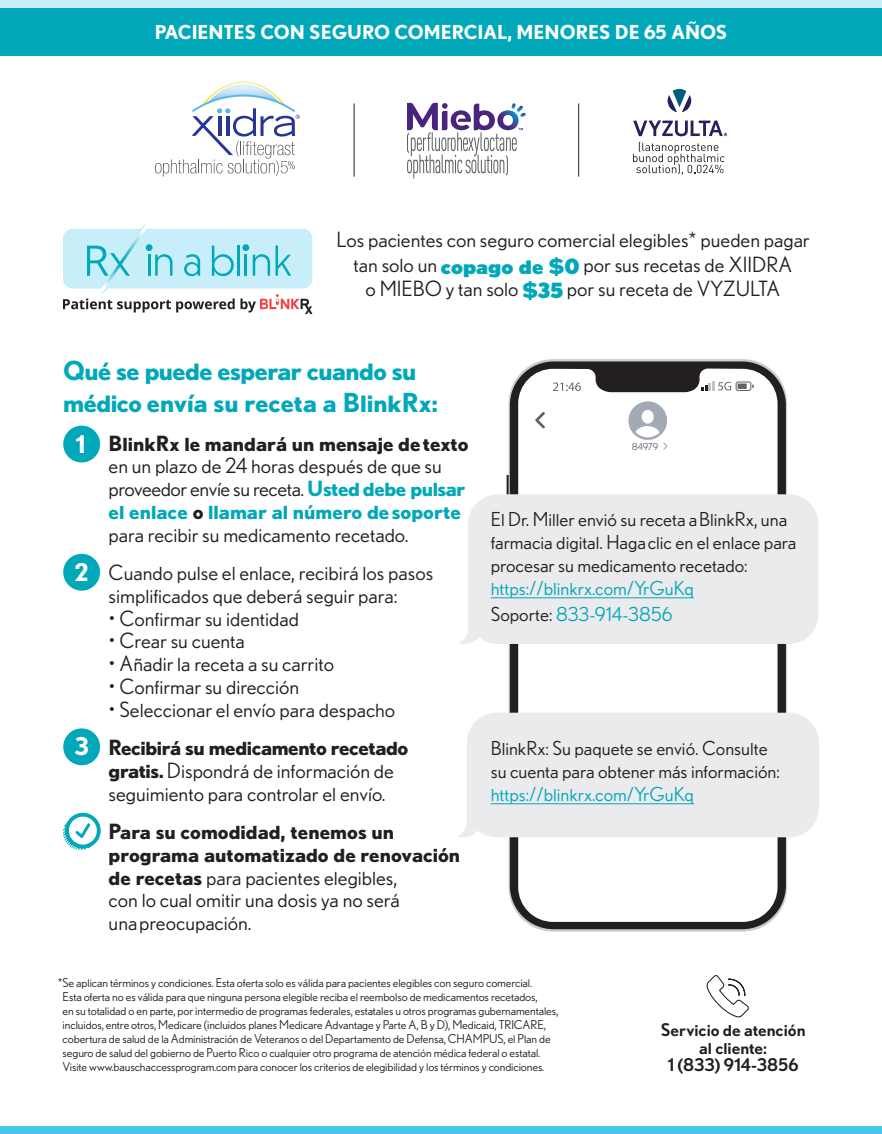
<style>
.page{position:relative;width:882px;height:1134px;background:#fff}
.page>*{position:absolute;margin:0;border:0;box-sizing:border-box;transform-origin:0 0}
.t1{font:700 26.25px/31.5px "Nobel BL";letter-spacing:-.02em;color:#00a8b9}
.t2{font:700 24.5px "Nobel BL";color:#fff}
.t3{font:21px/22.8px "Nobel BL";color:#231f20}
.t4{font:19.25px/23.1px "Nobel BL";color:#231f20}
.t5{font:700 19.25px "Nobel BL";color:#fff}
.t6{font:19.25px "Nobel BL";color:#00a8b9}
.t7{font:500 17.5px/17.5px "Nobel BL";color:#231f20;text-align:center}
.t8{font:12.25px/14px "Nobel BL";letter-spacing:-.01em;color:#231f20}
.t9{font:9.62px "Nobel BL";letter-spacing:-.025em;color:#636366}
.s1{font-weight:900;color:#00a8b9}
.s2{font-weight:700}
.s3{font-weight:700;color:#00a8b9}
.s4{color:#00a8b9}
.s5{color:#231f20}
</style>
<div class="page">
<svg style="left:63px;top:813px;width:38px;height:37px"></svg>
<div style="left:63px;top:426px;width:37px;height:37px;background:#00a8b9;border-radius:50%"></div>
<div style="left:63px;top:554px;width:37px;height:37px;background:#00a8b9;border-radius:50%"></div>
<div style="left:63px;top:728px;width:37px;height:37px;background:#00a8b9;border-radius:50%"></div>
<svg style="left:706px;top:975px;width:43px;height:43px"></svg>
<div style="left:0;top:1126px;width:882px;height:8px;background:#45c7ec"></div>
<div style="left:0;top:8px;width:882px;height:47px;background:#00a8b9"></div>
<div style="left:0;top:0;width:882px;height:8px;background:#c7eef9"></div>
<hr style="left:354px;top:103px;width:1px;height:74px;background:#231f20">
<hr style="left:578px;top:103px;width:1px;height:74px;background:#231f20">
<svg style="left:510px;top:361px;width:276px;height:568px"></svg>
<hr style="left:507px;top:475px;width:2px;height:22px;background:#231f20">
<svg style="left:518px;top:368px;width:260px;height:90px"></svg>
<div style="left:459px;top:494px;width:359px;height:153px;background:#ebeaed"></div>
<svg style="left:458px;top:713px;width:361px;height:128px;background:#ebeaed"></svg>
<hr style="left:491px;top:598px;width:203px;height:1px;background:#00a8b9">
<hr style="left:491px;top:803px;width:203px;height:1px;background:#00a8b9">
<svg style="left:407px;top:103px;width:119px;height:76px"></svg>
<svg style="left:155px;top:81px;width:145px;height:96px"></svg>
<svg style="left:668px;top:89px;width:23px;height:23px"></svg>
<svg style="left:633px;top:142px;width:92px;height:33px"></svg>
<svg style="left:633px;top:120px;width:94px;height:16px"></svg>
<svg style="left:63px;top:222px;width:249px;height:92px"></svg>
<p class="t5" style="left:155px;top:21px;width:574px">PACIENTES CON SEGURO COMERCIAL, MENORES DE 65 AÑOS</p>
<p class="t3" style="left:336px;top:227px;width:475px;line-height:24.5px;text-align:center">Los pacientes con seguro comercial elegibles* pueden pagar tan solo un <span class="s1">copago de $0</span> por sus recetas de XIIDRA<br>o MIEBO y tan solo <span class="s1">$35</span> por su receta de VYZULTA</p>
<p class="t1" style="left:63px;top:354px;width:376px">Qué se puede esperar cuando su médico envía su receta a BlinkRx:</p>
<p class="t3" style="left:109px;top:431px;width:362px"><span class="s2">BlinkRx le mandará un mensaje de texto </span>en un plazo de 24 horas después de que su proveedor envíe su receta. <span class="s3">Usted debe pulsar el enlace</span> <span class="s2">o</span> <span class="s3">llamar al número de soporte </span>para recibir su medicamento recetado.</p>
<p class="t3" style="left:109px;top:561px;width:326px">Cuando pulse el enlace, recibirá los pasos simplificados que deberá seguir para:</p>
<p class="t3" style="left:109px;top:606px;width:192px">• Confirmar su identidad</p>
<p class="t3" style="left:109px;top:629px;width:138px">• Crear su cuenta</p>
<p class="t3" style="left:109px;top:652px;width:227px">• Añadir la receta a su carrito</p>
<p class="t3" style="left:109px;top:675px;width:192px">• Confirmar su dirección</p>
<p class="t3" style="left:109px;top:697px;width:288px">• Seleccionar el envío para despacho</p>
<p class="t3" style="left:109px;top:736px;width:301px"><span class="s2">Recibirá su medicamento recetado gratis.</span> Dispondrá de información de seguimiento para controlar el envío.</p>
<p class="t3" style="left:109px;top:820px;width:353px"><span class="s2">Para su comodidad, tenemos un programa automatizado de renovación de recetas</span> para pacientes elegibles,<br>con lo cual omitir una dosis ya no será<br>una preocupación.</p>
<p class="t2" style="left:76px;top:430px;width:11px">1</p>
<p class="t2" style="left:75px;top:557px;width:16px">2</p>
<p class="t2" style="left:74px;top:732px;width:16px">3</p>
<p class="t9" style="left:632px;top:441px;width:28px">84979</p>
<p class="t4" style="left:491px;top:507px;width:307px">El Dr. Miller envió su receta a BlinkRx, una farmacia digital. Haga clic en el enlace para procesar su medicamento recetado: <span class="s4">https://blinkrx.com/YrGuKq</span></p>
<p class="t6" style="left:491px;top:603px;width:183px"><span class="s5">Soporte:</span> 833-914-3856</p>
<p class="t4" style="left:491px;top:736px;width:291px">BlinkRx: Su paquete se envió. Consulte su cuenta para obtener más información: <span class="s4">https://blinkrx.com/YrGuKq</span></p>
<p class="t8" style="left:63px;top:976px;width:497px;text-indent:-5px">*Se aplican términos y condiciones. Esta oferta solo es válida para pacientes elegibles con seguro comercial.<br>Esta oferta no es válida para que ninguna persona elegible reciba el reembolso de medicamentos recetados,<br>en su totalidad o en parte, por intermedio de programas federales, estatales u otros programas gubernamentales, incluidos, entre otros, Medicare (incluidos planes Medicare Advantage y Parte A, B y D), Medicaid, TRICARE, cobertura de salud de la Administración de Veteranos o del Departamento de Defensa, CHAMPUS, el Plan de seguro de salud del gobierno de Puerto Rico o cualquier otro programa de atención médica federal o estatal.<br>Visite www.bauschaccessprogram.com para conocer los criterios de elegibilidad y los términos y condiciones.</p>
<p class="t7" style="left:661px;top:1021px;width:146px">Servicio de atención al cliente:<br>1 (833) 914-3856</p>
</div>
